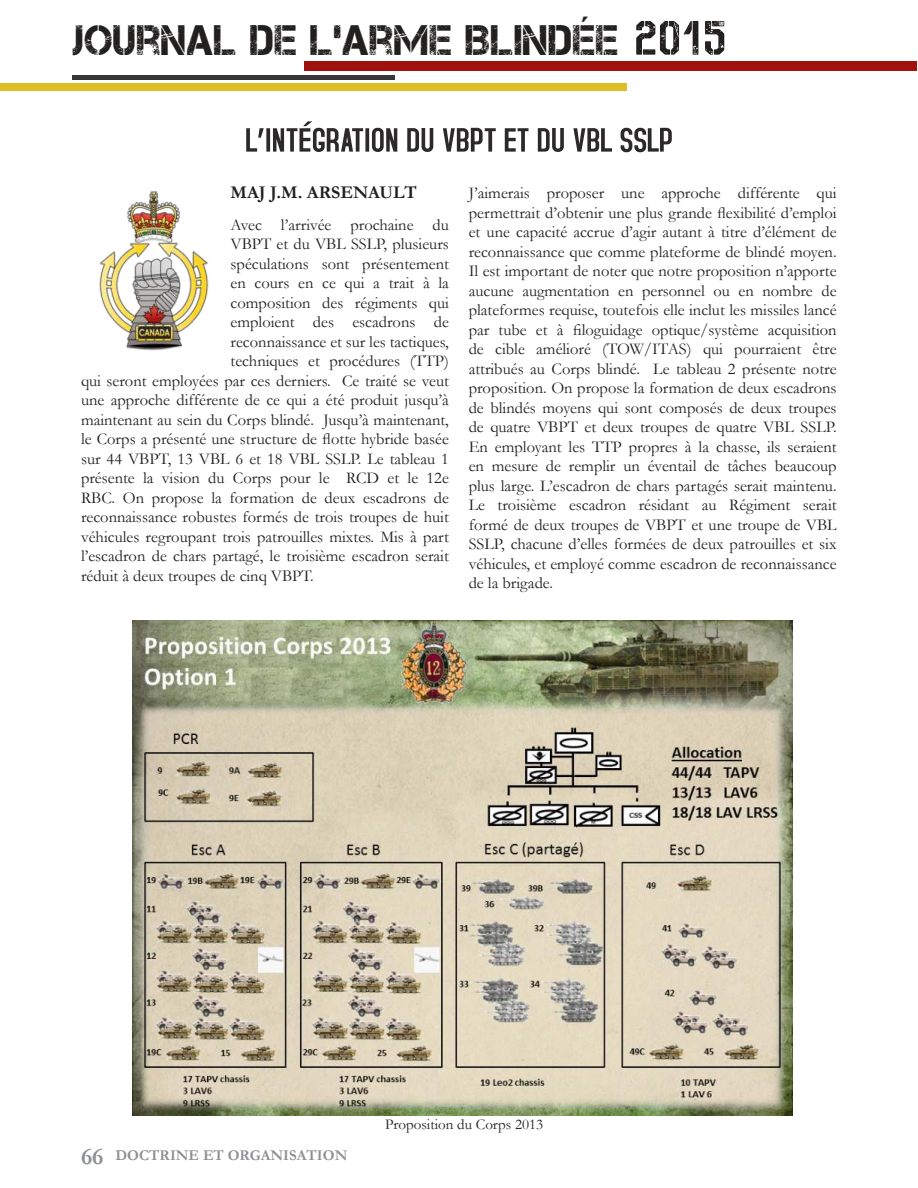
<style>
.page{position:relative;width:918px;height:1188px;background:#fff}
.page>*{position:absolute;margin:0;border:0;box-sizing:border-box;transform-origin:0 0}
.t1{font:42.6px "Captureit";letter-spacing:.02em;color:#221f1f;scale:.95 1}
.t2{font:700 18px "Garamond";color:#221f1f}
.t3{font:16.5px/19.5px "Garamond";color:#221f1f;text-align:justify}
.t4{font:700 15px "Garamond";color:#8d8f92}
.t5{font:15px "Garamond";color:#221f1f}
.s1{font-family:"No Safety Zone";font-size:47.25px}
.s2{font-size:24px}
</style>
<div class="page">
<div style="left:0;top:84px;width:626px;height:7px;background:#dfbe23"></div>
<div style="left:304px;top:61px;width:613px;height:10px;background:#a1110e"></div>
<hr style="left:73px;top:75px;width:322px;height:4px;background:#393637">
<svg style="left:246px;top:121px;width:426px;height:31px"></svg>
<img style="left:132px;top:620px;width:661px;height:496px">
<img style="left:99px;top:191px;width:110px;height:160px">
<h1 class="t1" style="left:73px;top:15px;width:689px">JOURNAL DE L’ARME BLINDÉE <span class="s1">2015</span></h1>
<p class="t2" style="left:231px;top:186px;width:188px">MAJ J.M. ARSENAULT</p>
<p class="t3" style="left:231px;top:215px;width:220px">Avec l’arrivée prochaine du</p>
<p class="t3" style="left:231px;top:234px;width:220px">VBPT et du VBL SSLP, plusieurs</p>
<p class="t3" style="left:231px;top:254px;width:220px">spéculations sont présentement</p>
<p class="t3" style="left:231px;top:273px;width:220px">en cours en ce qui a trait à la</p>
<p class="t3" style="left:231px;top:293px;width:220px">composition des régiments qui</p>
<p class="t3" style="left:231px;top:312px;width:220px">emploient des escadrons de</p>
<p class="t3" style="left:231px;top:332px;width:220px">reconnaissance et sur les tactiques,</p>
<p class="t3" style="left:231px;top:351px;width:220px">techniques et procédures (TTP)</p>
<p class="t3" style="left:81px;top:371px;width:369px">qui seront employées par ces derniers. Ce traité se veut</p>
<p class="t3" style="left:81px;top:390px;width:369px">une approche différente de ce qui a été produit jusqu’à</p>
<p class="t3" style="left:81px;top:410px;width:369px">maintenant au sein du Corps blindé. Jusqu’à maintenant,</p>
<p class="t3" style="left:81px;top:429px;width:369px">le Corps a présenté une structure de flotte hybride basée</p>
<p class="t3" style="left:81px;top:449px;width:369px">sur 44 VBPT, 13 VBL 6 et 18 VBL SSLP. Le tableau 1</p>
<p class="t3" style="left:81px;top:468px;width:369px">présente la vision du Corps pour le RCD et le 12e</p>
<p class="t3" style="left:81px;top:488px;width:369px">RBC. On propose la formation de deux escadrons de</p>
<p class="t3" style="left:81px;top:507px;width:369px">reconnaissance robustes formés de trois troupes de huit</p>
<p class="t3" style="left:81px;top:527px;width:369px">véhicules regroupant trois patrouilles mixtes. Mis à part</p>
<p class="t3" style="left:81px;top:546px;width:369px">l’escadron de chars partagé, le troisième escadron serait</p>
<p class="t3" style="left:81px;top:566px;width:234px">réduit à deux troupes de cinq VBPT.</p>
<p class="t3" style="left:469px;top:183px;width:369px">J’aimerais proposer une approche différente qui permettrait d’obtenir une plus grande flexibilité d’emploi et une capacité accrue d’agir autant à titre d’élément de reconnaissance que comme plateforme de blindé moyen.<br>Il est important de noter que notre proposition n’apporte aucune augmentation en personnel ou en nombre de plateformes requise, toutefois elle inclut les missiles lancé par tube et à filoguidage optique/système acquisition de cible amélioré (TOW/ITAS) qui pourraient être attribués au Corps blindé. Le tableau 2 présente notre proposition. On propose la formation de deux escadrons de blindés moyens qui sont composés de deux troupes de quatre VBPT et deux troupes de quatre VBL SSLP.<br>En employant les TTP propres à la chasse, ils seraient en mesure de remplir un éventail de tâches beaucoup plus large. L’escadron de chars partagés serait maintenu.<br>Le troisième escadron résidant au Régiment serait formé de deux troupes de VBPT et une troupe de VBL SSLP, chacune d’elles formées de deux patrouilles et six véhicules, et employé comme escadron de reconnaissance de la brigade.</p>
<p class="t4" style="left:81px;top:1150px;width:268px"><span class="s2">66</span> DOCTRINE ET ORGANISATION</p>
<p class="t5" style="left:385px;top:1114px;width:160px">Proposition du Corps 2013</p>
</div>
